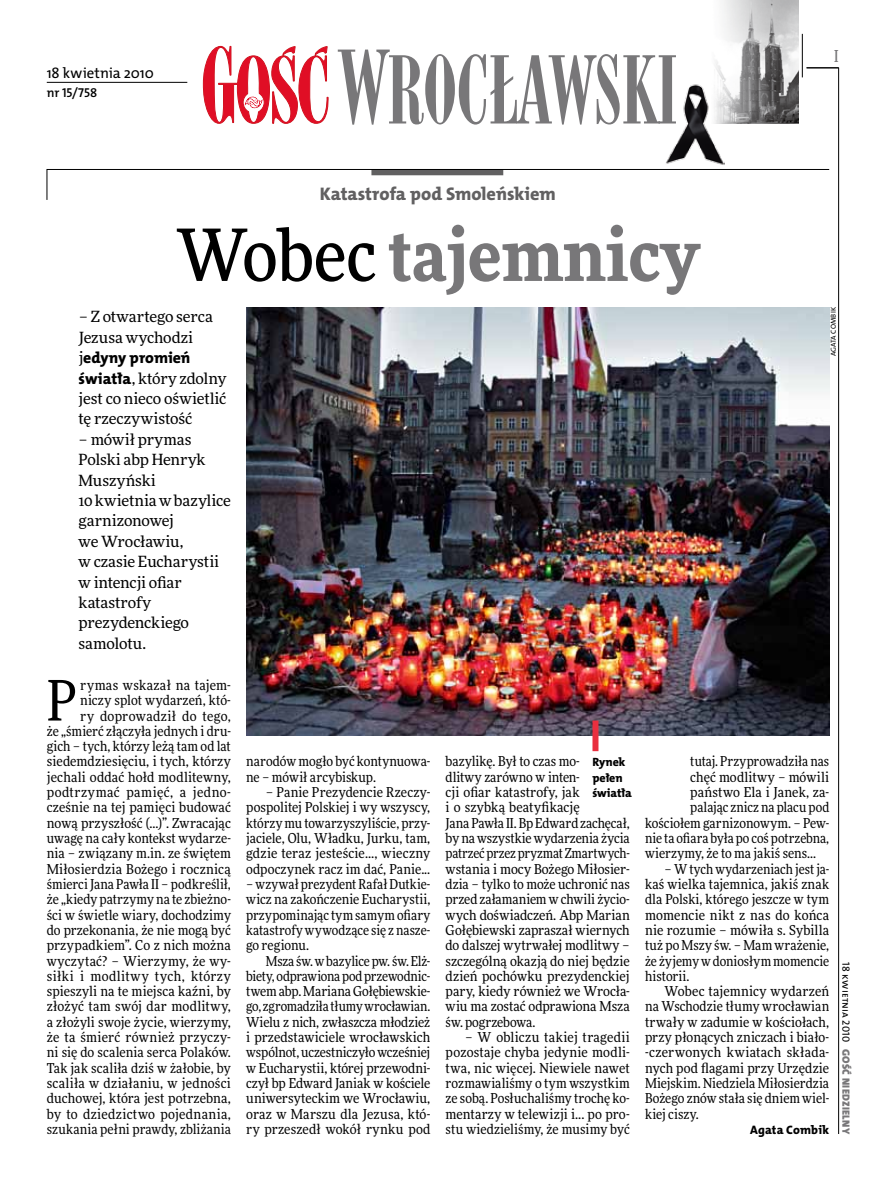
<style>
.page{position:relative;width:893px;height:1191px;background:#fff}
.page>*{position:absolute;margin:0;border:0;box-sizing:border-box;transform-origin:0 0}
.t1{font:900 72px "Freeday Narrow";color:#787779}
.t2{font:55.95px "Freeday Narrow News";color:#000}
.t3{font:18.3px "The Mix HP8 Ex Bld";letter-spacing:-.005em;color:#616061}
.t4{font:500 16.5px "Freeday Narrow";color:#787779;scale:.9 1}
.t5{font:15.75px "The Mix HP8 Ex Bld";color:#000}
.t6{font:15.45px/20.4px "Freeday News";letter-spacing:-.01em;color:#000}
.t7{font:14.85px "The Mix HP5 Plain";letter-spacing:-.01em;color:#000}
.t8{font:13.65px/15.3px "Freeday Narrow News";letter-spacing:.005em;color:#000;text-align:justify}
.t9{font:12.9px "The Mix HP6 Se Bld";letter-spacing:-.005em;color:#000}
.t10{font:12.3px "The Mix HP8 Ex Bld";letter-spacing:.01em;color:#000}
.t11{font:12px/15.3px "The Mix HP8 Ex Bld";letter-spacing:-.005em;color:#000}
.t12{font:10.5px "The Mix HP9 Blk";letter-spacing:.025em;color:#787779}
.t13{font:10.5px "The Mix HP5 Plain";color:#000}
.t14{font:7.2px "The Mix HP5 Plain";letter-spacing:.005em;color:#000}
.s1{font-weight:500;color:#000}
.s2{font-family:"Freeday News";font-size:15.45px}
.s3{font-family:"The Mix HP8 Ex Bld";font-size:15.75px}
</style>
<div class="page">
<hr style="left:838px;top:68px;width:1px;height:1066px;background:#000">
<hr style="left:802px;top:34px;width:1px;height:43px;background:#000">
<hr style="left:806px;top:68px;width:33px;height:1px;background:#000">
<svg style="left:203px;top:46px;width:125px;height:78px"></svg>
<svg style="left:338px;top:50px;width:338px;height:75px"></svg>
<img style="left:715px;top:0;width:83px;height:123px">
<img style="left:664px;top:78px;width:61px;height:87px">
<hr style="left:47px;top:82px;width:140px;height:1px;background:#000">
<img style="left:246px;top:307px;width:583px;height:429px">
<svg style="left:47px;top:169px;width:783px;height:31px"></svg>
<div style="left:592px;top:720px;width:6px;height:31px;background:#e92f3f"></div>
<p class="t7" style="left:47px;top:63px;width:108px">18 kwietnia 2010</p>
<p class="t9" style="left:47px;top:85px;width:52px">nr 15/758</p>
<h3 class="t3" style="left:320px;top:182px;width:238px">Katastrofa pod Smoleńskiem</h3>
<h1 class="t1" style="left:176px;top:208px;width:525px"><span class="s1">Wobec</span> tajemnicy</h1>
<p class="t6" style="left:79px;top:306px;width:136px">– Z otwartego serca<br>Jezusa wychodzi</p>
<p class="t5" style="left:79px;top:348px;width:113px"><span class="s2">j</span>edyny promień</p>
<p class="t6" style="left:79px;top:367px;width:149px;text-align:justify"><span class="s3">światła</span>, który zdolny jest co nieco oświetlić tę rzeczywistość</p>
<p class="t6" style="left:79px;top:429px;width:154px">– mówił prymas<br>Polski abp Henryk<br>Muszyński<br>10 kwietnia w bazylice garnizonowej<br>we Wrocławiu,<br>w czasie Eucharystii w intencji ofiar katastrofy prezydenckiego samolotu.</p>
<p class="t4" style="left:834px;top:46px;width:6px">I</p>
<p class="t14" style="left:829px;top:356px;width:51px;rotate:-90deg">Agata Combik</p>
<p class="t8" style="left:47px;top:677px;width:186px;text-align:right">rymas wskazał na tajem&shy;niczy splot wydarzeń, któ-<br>ry doprowadził do tego,<br>że „śmierć złączyła jednych i dru&shy;gich – tych, którzy leżą tam od lat siedemdziesięciu, i tych, którzy jechali oddać hołd modlitewny, podtrzymać pamięć, a jedno&shy;cześnie na tej pamięci budować nową przyszłość (...)”. Zwracając uwagę na cały kontekst wydarze&shy;nia – związany m.in. ze świętem<br>Miłosierdzia Bożego i rocznicą śmierci Jana Pawła II – podkreślił, że „kiedy patrzymy na te zbieżno&shy;ści w świetle wiary, dochodzimy do przekonania, że nie mogą być przypadkiem”. Co z nich można wyczytać? – Wierzymy, że wy&shy;siłki i modlitwy tych, którzy spieszyli na te miejsca kaźni, by złożyć tam swój dar modlitwy, a złożyli swoje życie, wierzymy, że ta śmierć również przyczy&shy;ni się do scalenia serca Polaków.<br>Tak jak scaliła dziś w żałobie, by scaliła w działaniu, w jedności duchowej, która jest potrzebna, by to dziedzictwo pojednania, szukania pełni prawdy, zbliżania</p>
<h2 class="t2" style="left:47px;top:666px;width:32px">P</h2>
<p class="t8" style="left:246px;top:754px;width:186px">narodów mogło być kontynuowa&shy;ne – mówił arcybiskup.</p>
<p class="t8" style="left:246px;top:784px;width:186px;text-indent:20px">– Panie Prezydencie Rzeczy&shy;pospolitej Polskiej i wy wszyscy, którzy mu towarzyszyliście, przy&shy;jaciele, Olu, Władku, Jurku, tam, gdzie teraz jesteście…, wieczny odpoczynek racz im dać, Panie...</p>
<p class="t8" style="left:246px;top:876px;width:186px">– wzywał prezydent Rafał Dutkie&shy;wicz na zakończenie Eucharystii, przypominając tym samym ofiary katastrofy wywodzące się z nasze&shy;go regionu.</p>
<p class="t8" style="left:246px;top:953px;width:186px;text-indent:20px">Msza św. w bazylice pw. św. Elż&shy;biety, odprawiona pod przewodnic&shy;twem abp. Mariana Gołębiewskie&shy;go, zgromadziła tłumy wrocławian.<br>Wielu z nich, zwłaszcza młodzież i przedstawiciele wrocławskich wspólnot, uczestniczyło wcześniej w Eucharystii, której przewodni&shy;czył bp Edward Janiak w kościele uniwersyteckim we Wrocławiu, oraz w Marszu dla Jezusa, któ&shy;ry przeszedł wokół rynku pod</p>
<p class="t8" style="left:446px;top:754px;width:186px;text-align:left">bazylikę. Był to czas mo-<br>dlitwy zarówno w inten-<br>cji ofiar katastrofy, jak<br>i o szybką beatyfikację<br>Jana Pawła II. Bp Edward zachęcał, by na wszystkie wydarzenia życia patrzeć przez pryzmat Zmartwych&shy;wstania i mocy Bożego Miłosier&shy;dzia – tylko to może uchronić nas przed załamaniem w chwili życio&shy;wych doświadczeń. Abp Marian<br>Gołębiewski zapraszał wiernych do dalszej wytrwałej modlitwy – szczególną okazją do niej będzie dzień pochówku prezydenckiej pary, kiedy również we Wrocła&shy;wiu ma zostać odprawiona Msza św. pogrzebowa.</p>
<p class="t8" style="left:446px;top:1029px;width:186px;text-indent:20px">– W obliczu takiej tragedii pozostaje chyba jedynie modli&shy;twa, nic więcej. Niewiele nawet rozmawialiśmy o tym wszystkim ze sobą. Posłuchaliśmy trochę ko&shy;mentarzy w telewizji i... po pro&shy;stu wiedzieliśmy, że musimy być</p>
<p class="t11" style="left:592px;top:755px;width:41px">Rynek pełen światła</p>
<p class="t8" style="left:690px;top:754px;width:140px">tutaj. Przyprowadziła nas</p>
<p class="t8" style="left:690px;top:769px;width:140px">chęć modlitwy – mówili</p>
<p class="t8" style="left:690px;top:784px;width:140px">państwo Ela i Janek, za-</p>
<p class="t8" style="left:690px;top:799px;width:140px">palając znicz na placu pod</p>
<p class="t8" style="left:645px;top:815px;width:186px">kościołem garnizonowym. – Pew-</p>
<p class="t8" style="left:645px;top:830px;width:186px">nie ta ofiara była po coś potrzebna,</p>
<p class="t8" style="left:645px;top:845px;width:172px">wierzymy, że to ma jakiś sens...</p>
<p class="t8" style="left:645px;top:861px;width:186px;text-indent:20px">– W tych wydarzeniach jest ja&shy;kaś wielka tajemnica, jakiś znak dla Polski, którego jeszcze w tym momencie nikt z nas do końca nie rozumie – mówiła s. Sybilla tuż po Mszy św. – Mam wrażenie, że żyjemy w doniosłym momencie historii.</p>
<p class="t8" style="left:645px;top:983px;width:186px;text-indent:20px">Wobec tajemnicy wydarzeń na Wschodzie tłumy wrocławian trwały w zadumie w kościołach, przy płonących zniczach i biało--czerwonych kwiatach składa&shy;nych pod flagami przy Urzędzie Miejskim. Niedziela Miłosierdzia Bożego znów stała się dniem wiel&shy;kiej ciszy.</p>
<p class="t10" style="left:750px;top:1122px;width:81px">Agata Combik</p>
<p class="t13" style="left:853px;top:962px;width:82px;rotate:90deg">18 kwietnia 2010</p>
<p class="t12" style="left:853px;top:1049px;width:86px;rotate:90deg">Gość Niedzielny</p>
</div>
